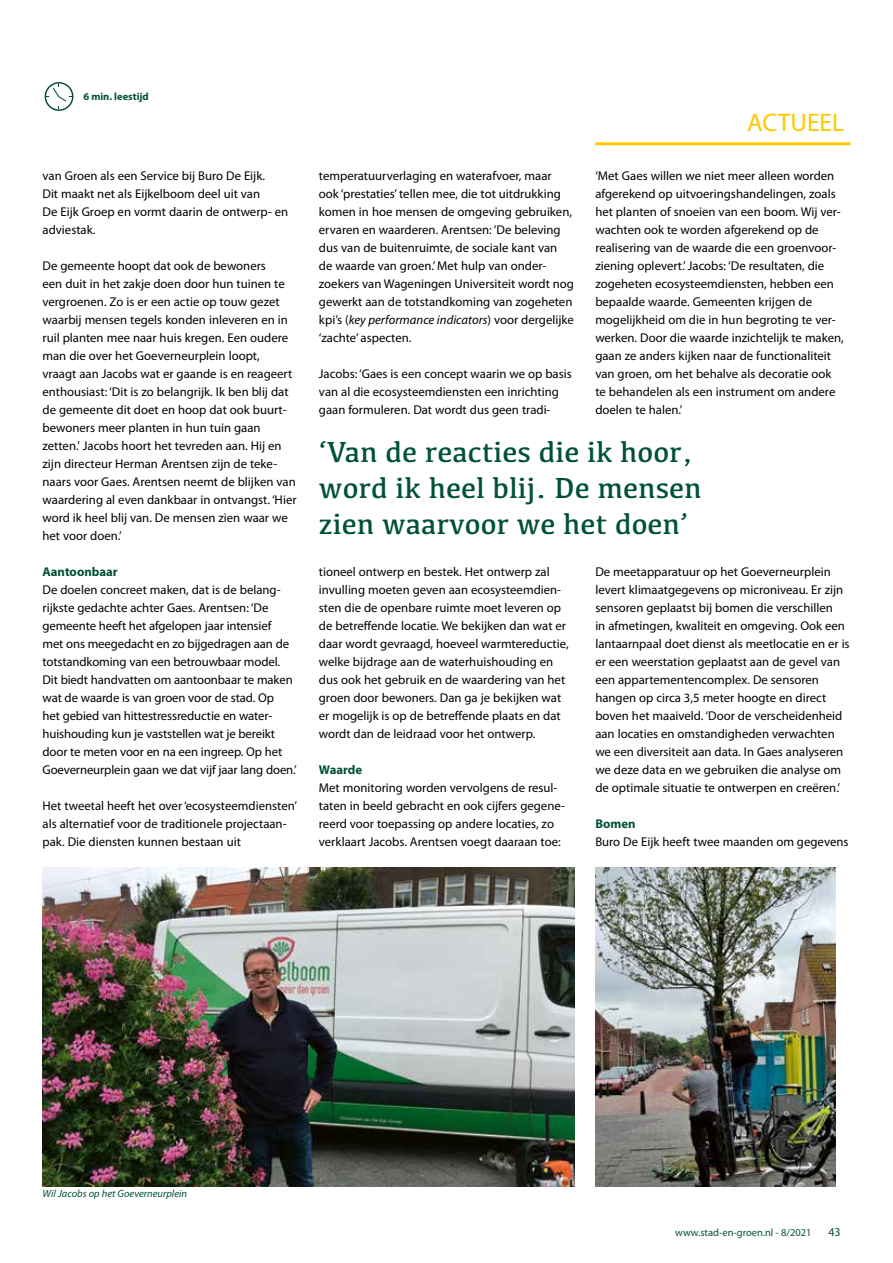
<style>
.page{position:relative;width:893px;height:1263px;background:#fff}
.page>*{position:absolute;margin:0;border:0;box-sizing:border-box;transform-origin:0 0}
.t1{font:30px/36px "Kefa";color:#005139}
.t2{font:25.5px "Myriad Pro";color:#fec800}
.t3{font:12.75px/18px "Myriad Pro";color:#000}
.t4{font:700 12.75px "Myriad Pro";color:#005139}
.t5{font:12px "Myriad Pro";color:#005139}
.t6{font:italic 10.5px "Myriad Pro";color:#005139}
.t7{font:10.5px "Myriad Pro";color:#005139}
.t8{font:700 10.5px "Myriad Pro";color:#005139}
.s1{font-style:italic}
</style>
<div class="page">
<hr style="left:595px;top:142px;width:255px;height:3px;background:#fec800">
<svg style="left:45px;top:82px;width:28px;height:29px"></svg>
<img style="left:43px;top:867px;width:531px;height:319px">
<img style="left:596px;top:867px;width:239px;height:319px">
<p class="t8" style="left:83px;top:90px;width:67px">6 min. leestijd</p>
<p class="t3" style="left:43px;top:167px;width:247px">van Groen als een Service bij Buro De Eijk.<br>Dit maakt net als Eijkelboom deel uit van<br>De Eijk Groep en vormt daarin de ontwerp- en adviestak.</p>
<p class="t3" style="left:43px;top:257px;width:256px">De gemeente hoopt dat ook de bewoners<br>een duit in het zakje doen door hun tuinen te vergroenen. Zo is er een actie op touw gezet waarbij mensen tegels konden inleveren en in ruil planten mee naar huis kregen. Een oudere man die over het Goeverneurplein loopt, vraagt aan Jacobs wat er gaande is en reageert enthousiast: ‘Dit is zo belangrijk. Ik ben blij dat de gemeente dit doet en hoop dat ook buurt&shy;bewoners meer planten in hun tuin gaan zetten.' Jacobs hoort het tevreden aan. Hij en zijn directeur Herman Arentsen zijn de teke&shy;naars voor Gaes. Arentsen neemt de blijken van waardering al even dankbaar in ontvangst. ‘Hier word ik heel blij van. De mensen zien waar we het voor doen.’</p>
<p class="t4" style="left:43px;top:563px;width:77px">Aantoonbaar</p>
<p class="t3" style="left:43px;top:581px;width:256px">De doelen concreet maken, dat is de belang&shy;rijkste gedachte achter Gaes. Arentsen: ‘De gemeente heeft het afgelopen jaar intensief<br>met ons meegedacht en zo bijgedragen aan de totstandkoming van een betrouwbaar model.<br>Dit biedt handvatten om aantoonbaar te maken wat de waarde is van groen voor de stad. Op<br>het gebied van hittestressreductie en water&shy;huishouding kun je vaststellen wat je bereikt door te meten voor en na een ingreep. Op het Goeverneurplein gaan we dat vijf jaar lang doen.’</p>
<p class="t3" style="left:43px;top:797px;width:256px">Het tweetal heeft het over ‘ecosysteemdiensten’ als alternatief voor de traditionele projectaan&shy;pak. Die diensten kunnen bestaan uit</p>
<p class="t3" style="left:319px;top:167px;width:257px">temperatuurverlaging en waterafvoer, maar ook ‘prestaties’ tellen mee, die tot uitdrukking komen in hoe mensen de omgeving gebruiken, ervaren en waarderen. Arentsen: ‘De beleving dus van de buitenruimte, de sociale kant van de waarde van groen.’ Met hulp van onder&shy;zoekers van Wageningen Universiteit wordt nog gewerkt aan de totstandkoming van zogeheten kpi’s (<span class="s1">key performance indicators</span>) voor dergelijke ‘zachte’ aspecten.</p>
<p class="t3" style="left:319px;top:365px;width:254px">Jacobs: ‘Gaes is een concept waarin we op basis van al die ecosysteemdiensten een inrichting gaan formuleren. Dat wordt dus geen tradi-</p>
<h2 class="t2" style="left:747px;top:107px;width:99px">ACTUEEL</h2>
<p class="t3" style="left:595px;top:167px;width:250px">‘Met Gaes willen we niet meer alleen worden afgerekend op uitvoeringshandelingen, zoals het planten of snoeien van een boom. Wij ver&shy;wachten ook te worden afgerekend op de realisering van de waarde die een groenvoor&shy;ziening oplevert.’ Jacobs: ‘De resultaten, die zogeheten ecosysteemdiensten, hebben een bepaalde waarde. Gemeenten krijgen de mogelijkheid om die in hun begroting te ver&shy;werken. Door die waarde inzichtelijk te maken, gaan ze anders kijken naar de functionaliteit van groen, om het behalve als decoratie ook te behandelen als een instrument om andere doelen te halen.’</p>
<h1 class="t1" style="left:319px;top:433px;width:384px">‘Van de reacties die ik hoor, word ik heel blij. De mensen zien waarvoor we het doen’</h1>
<p class="t3" style="left:319px;top:563px;width:251px">tioneel ontwerp en bestek. Het ontwerp zal invulling moeten geven aan ecosysteemdien&shy;sten die de openbare ruimte moet leveren op de betreffende locatie. We bekijken dan wat er daar wordt gevraagd, hoeveel warmtereductie, welke bijdrage aan de waterhuishouding en dus ook het gebruik en de waardering van het groen door bewoners. Dan ga je bekijken wat er mogelijk is op de betreffende plaats en dat wordt dan de leidraad voor het ontwerp.</p>
<p class="t4" style="left:319px;top:762px;width:45px">Waarde</p>
<p class="t3" style="left:319px;top:779px;width:248px">Met monitoring worden vervolgens de resul&shy;taten in beeld gebracht en ook cijfers gegene&shy;reerd voor toepassing op andere locaties, zo verklaart Jacobs. Arentsen voegt daaraan toe:</p>
<p class="t3" style="left:595px;top:563px;width:256px">De meetapparatuur op het Goeverneurplein levert klimaatgegevens op microniveau. Er zijn sensoren geplaatst bij bomen die verschillen<br>in afmetingen, kwaliteit en omgeving. Ook een lantaarnpaal doet dienst als meetlocatie en er is er een weerstation geplaatst aan de gevel van een appartementencomplex. De sensoren hangen op circa 3,5 meter hoogte en direct boven het maaiveld. ‘Door de verscheidenheid aan locaties en omstandigheden verwachten we een diversiteit aan data. In Gaes analyseren we deze data en we gebruiken die analyse om de optimale situatie te ontwerpen en creëren.’</p>
<p class="t4" style="left:595px;top:816px;width:42px">Bomen</p>
<p class="t3" style="left:595px;top:833px;width:255px">Buro De Eijk heeft twee maanden om gegevens</p>
<p class="t6" style="left:43px;top:1187px;width:146px">Wil Jacobs op het Goeverneurplein</p>
<p class="t7" style="left:675px;top:1226px;width:138px">www.stad-en-groen.nl - 8/2021</p>
<p class="t5" style="left:828px;top:1224px;width:14px">43</p>
</div>
